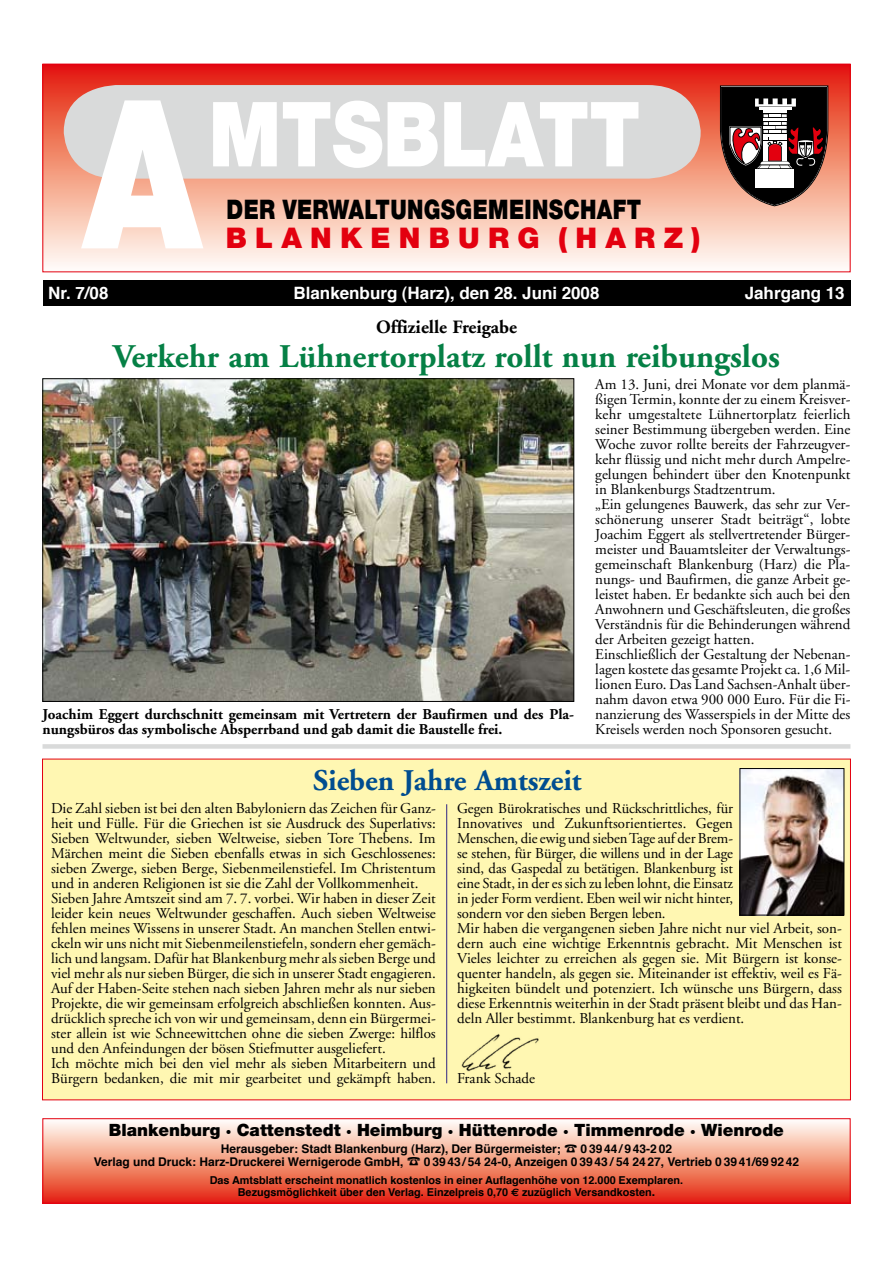
<style>
.page{position:relative;width:893px;height:1263px;background:#fff}
.page>*{position:absolute;margin:0;border:0;box-sizing:border-box;transform-origin:0 0}
.t1{font:900 207.3px "Helvetica Neue";color:#fff;scale:.8 1}
.t2{font:900 90px "Helvetica Neue";color:#fff;scale:.85 1}
.t3{font:700 33px "Adobe Garamond";color:#058045}
.t4{font:700 30px "Adobe Garamond";color:#004d90}
.t5{font:900 28.5px "Helvetica Neue";letter-spacing:.29em;color:#e3000f}
.t6{font:900 27px "Helvetica Neue";letter-spacing:.015em;color:#000;scale:.8 1}
.t7{font:700 18.75px "Adobe Garamond";color:#000}
.t8{font:900 16.95px "Helvetica Neue";color:#000}
.t9{font:700 16.95px "Helvetica";color:#fff}
.t10{font:15px/15px "Adobe Garamond";color:#000}
.t11{font:700 15px/15px "Adobe Garamond";color:#000}
.t12{font:700 12px/12.5px "Helvetica";color:#000;text-align:center}
.t13{font:700 10.8px/12.5px "Helvetica";color:#000;text-align:center}
.s1{font-family:"Euro Sans"}
.s2{font-size:12.45px}
</style>
<div class="page">
<div style="left:42px;top:759px;width:809px;height:341px;background:#fff7b2"></div>
<svg style="left:45px;top:66px;width:803px;height:200px;background:#f5aa9a"></svg>
<div style="left:43px;top:64px;width:807px;height:208px;border:1px solid #e3000f"></div>
<div style="left:43px;top:1119px;width:807px;height:84px;background:linear-gradient(to bottom,#fffff8,#e52a0c)"></div>
<div style="left:43px;top:1118px;width:807px;height:85px;border:1px solid #e3000f"></div>
<div style="left:43px;top:281px;width:807px;height:25px;background:#000"></div>
<div style="left:64px;top:85px;width:637px;height:94px;background:#d9dada"></div>
<svg style="left:720px;top:86px;width:108px;height:120px"></svg>
<div style="left:43px;top:744px;width:807px;height:5px;background:#d9dada"></div>
<img style="left:45px;top:380px;width:527px;height:320px">
<img style="left:461px;top:1033px;width:78px;height:39px">
<hr style="left:446px;top:804px;width:1px;height:279px;background:#2f2483">
<img style="left:742px;top:770px;width:100px;height:143px">
<div style="left:740px;top:768px;width:104px;height:147px;border:1px solid #000"></div>
<h1 class="t1" style="left:82px;top:51px;width:151px">A</h1>
<h2 class="t2" style="left:209px;top:81px;width:509px">MTSBLATT</h2>
<h3 class="t6" style="left:227px;top:193px;width:520px">DER VERWALTUNGSGEMEINSCHAFT</h3>
<h3 class="t5" style="left:226px;top:221px;width:476px">BLANKENBURG (HARZ)</h3>
<p class="t9" style="left:48px;top:279px;width:62px">Nr. 7/08</p>
<p class="t9" style="left:293px;top:279px;width:307px">Blankenburg (Harz), den 28. Juni 2008</p>
<p class="t9" style="left:745px;top:279px;width:101px">Jahrgang 13</p>
<p class="t7" style="left:376px;top:316px;width:142px">Offizielle Freigabe</p>
<h3 class="t3" style="left:113px;top:339px;width:668px">Verkehr am Lühnertorplatz rollt nun reibungslos</h3>
<p class="t11" style="left:43px;top:707px;width:533px">Joachim Eggert durchschnitt gemeinsam mit Vertretern der Baufirmen und des Pla&shy;nungsbüros das symbolische Absperrband und gab damit die Baustelle frei.</p>
<h3 class="t4" style="left:313px;top:764px;width:270px">Sieben Jahre Amtszeit</h3>
<p class="t10" style="left:595px;top:378px;width:257px">Am 13. Juni, drei Monate vor dem planmä&shy;ßigen Termin, konnte der zu einem Kreisver&shy;kehr umgestaltete Lühnertorplatz feierlich seiner Bestimmung übergeben werden. Eine Woche zuvor rollte bereits der Fahrzeugver&shy;kehr flüssig und nicht mehr durch Ampelre&shy;gelungen behindert über den Knotenpunkt in Blankenburgs Stadtzentrum.<br>„Ein gelungenes Bauwerk, das sehr zur Ver&shy;schönerung unserer Stadt beiträgt“, lobte Joachim Eggert als stellvertretender Bürger&shy;meister und Bauamtsleiter der Verwaltungs&shy;gemeinschaft Blankenburg (Harz) die Pla&shy;nungs- und Baufirmen, die ganze Arbeit ge&shy;leistet haben. Er bedankte sich auch bei den Anwohnern und Geschäftsleuten, die großes Verständnis für die Behinderungen während der Arbeiten gezeigt hatten.<br>Einschließlich der Gestaltung der Nebenan&shy;lagen kostete das gesamte Projekt ca. 1,6 Mil&shy;lionen Euro. Das Land Sachsen-Anhalt über&shy;nahm davon etwa 900 000 Euro. Für die Fi&shy;nanzierung des Wasserspiels in der Mitte des Kreisels werden noch Sponsoren gesucht.</p>
<p class="t10" style="left:51px;top:801px;width:386px">Die Zahl sieben ist bei den alten Babyloniern das Zeichen für Ganz&shy;heit und Fülle. Für die Griechen ist sie Ausdruck des Superlativs:<br>Sieben Weltwunder, sieben Weltweise, sieben Tore Thebens. Im Märchen meint die Sieben ebenfalls etwas in sich Geschlossenes: sieben Zwerge, sieben Berge, Siebenmeilenstiefel. Im Christentum und in anderen Religionen ist sie die Zahl der Vollkommenheit.<br>Sieben Jahre Amtszeit sind am 7. 7. vorbei. Wir haben in dieser Zeit leider kein neues Weltwunder geschaffen. Auch sieben Weltweise fehlen meines Wissens in unserer Stadt. An manchen Stellen entwi&shy;ckeln wir uns nicht mit Siebenmeilenstiefeln, sondern eher gemäch&shy;lich und langsam. Dafür hat Blankenburg mehr als sieben Berge und viel mehr als nur sieben Bürger, die sich in unserer Stadt engagieren.<br>Auf der Haben-Seite stehen nach sieben Jahren mehr als nur sieben Projekte, die wir gemeinsam erfolgreich abschließen konnten. Aus&shy;drücklich spreche ich von wir und gemeinsam, denn ein Bürgermei&shy;ster allein ist wie Schneewittchen ohne die sieben Zwerge: hilflos und den Anfeindungen der bösen Stiefmutter ausgeliefert.<br>Ich möchte mich bei den viel mehr als sieben Mitarbeitern und Bürgern bedanken, die mit mir gearbeitet und gekämpft haben.</p>
<p class="t10" style="left:457px;top:801px;width:386px">Gegen Bürokratisches und Rückschrittliches, für<br>Innovatives und Zukunftsorientiertes. Gegen<br>Menschen, die ewig und sieben Tage auf der Brem-<br>se stehen, für Bürger, die willens und in der Lage<br>sind, das Gaspedal zu betätigen. Blankenburg ist<br>eine Stadt, in der es sich zu leben lohnt, die Einsatz<br>in jeder Form verdient. Eben weil wir nicht hinter,<br>sondern vor den sieben Bergen leben.<br>Mir haben die vergangenen sieben Jahre nicht nur viel Arbeit, son&shy;dern auch eine wichtige Erkenntnis gebracht. Mit Menschen ist Vieles leichter zu erreichen als gegen sie. Mit Bürgern ist konse&shy;quenter handeln, als gegen sie. Miteinander ist effektiv, weil es Fä&shy;higkeiten bündelt und potenziert. Ich wünsche uns Bürgern, dass diese Erkenntnis weiterhin in der Stadt präsent bleibt und das Han&shy;deln Aller bestimmt. Blankenburg hat es verdient.</p>
<p class="t10" style="left:457px;top:1071px;width:79px">Frank Schade</p>
<p class="t8" style="left:109px;top:1120px;width:676px">Blankenburg · Cattenstedt · Heimburg · Hüttenrode · Timmenrode · Wienrode</p>
<p class="t12" style="left:94px;top:1143px;width:707px">Herausgeber: Stadt Blankenburg (Harz), Der Bürgermeister; ☎ 0 39 44/9 43-2 02<br>Verlag und Druck: Harz-Druckerei Wernigerode GmbH, ☎ 0 39 43/ 54 24-0, Anzeigen 0 39 43 / 54 24 27, Vertrieb 0 39 41/69 92 42</p>
<p class="t13" style="left:210px;top:1174px;width:475px">Das Amtsblatt erscheint monatlich kostenlos in einer Auflagenhöhe von 12.000 Exemplaren.<br>Bezugsmöglichkeit über den Verlag. Einzelpreis 0,70 <span class="s1">D</span> zuzüglich Versandkosten<span class="s2">.</span></p>
</div>
